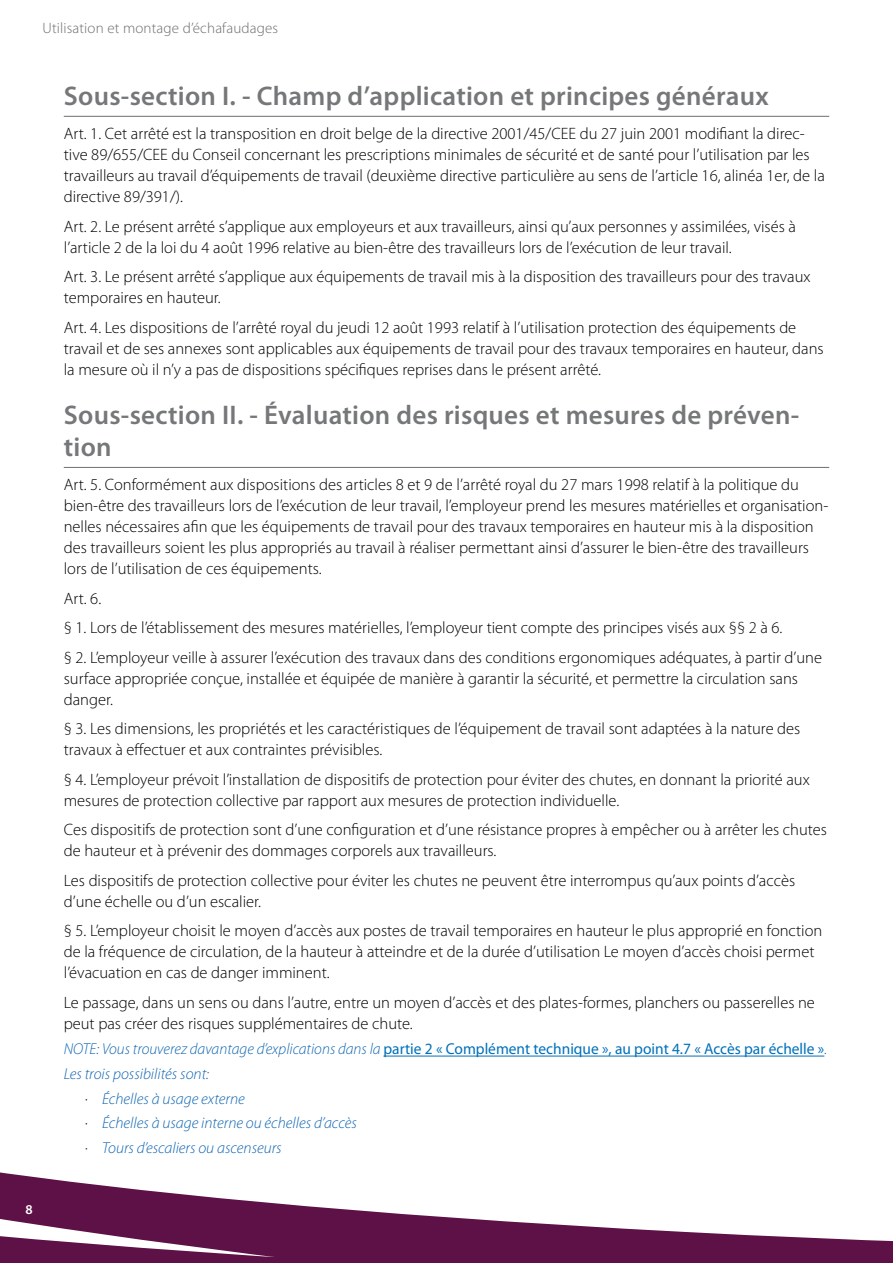
<style>
.page{position:relative;width:893px;height:1263px;background:#fff}
.page>*{position:absolute;margin:0;border:0;box-sizing:border-box;transform-origin:0 0}
.t1{font:600 27px/32.4px "Myriad Pro";letter-spacing:.01em;color:#757779}
.t2{font:300 16.5px/21px "Myriad Pro";color:#000}
.t3{font:italic 300 15.75px "Myriad Pro";color:#1166b1}
.t4{font:15.75px "Myriad Pro";color:#0070b9}
.t5{font:300 15px "Myriad Pro";letter-spacing:.01em;color:#6d6e71}
.t6{font:600 13.5px "Myriad Pro";color:#fff}
.s1{font-weight:300;font-style:italic;color:#1166b1}
.s2{font-style:normal;color:#000}
</style>
<div class="page">
<svg style="left:0;top:1172px;width:893px;height:91px;fill:#5d1147"></svg>
<hr style="left:64px;top:116px;width:765px;height:1px;background:#757779">
<hr style="left:64px;top:467px;width:765px;height:1px;background:#757779">
<hr style="left:383px;top:1056px;width:441px;height:1px;background:#0070b9">
<p class="t5" style="left:43px;top:18px;width:237px">Utilisation et montage d’échafaudages</p>
<h1 class="t1" style="left:64px;top:79px;width:706px">Sous-section I. - Champ d’application et principes généraux</h1>
<p class="t2" style="left:64px;top:123px;width:763px">Art. 1. Cet arrêté est la transposition en droit belge de la directive 2001/45/CEE du 27 juin 2001 modifiant la direc&shy;tive 89/655/CEE du Conseil concernant les prescriptions minimales de sécurité et de santé pour l’utilisation par les travailleurs au travail d’équipements de travail (deuxième directive particulière au sens de l’article 16, alinéa 1er, de la directive 89/391/).</p>
<p class="t2" style="left:64px;top:215px;width:734px">Art. 2. Le présent arrêté s’applique aux employeurs et aux travailleurs, ainsi qu’aux personnes y assimilées, visés à l’article 2 de la loi du 4 août 1996 relative au bien-être des travailleurs lors de l’exécution de leur travail.</p>
<p class="t2" style="left:64px;top:266px;width:748px">Art. 3. Le présent arrêté s’applique aux équipements de travail mis à la disposition des travailleurs pour des travaux temporaires en hauteur.</p>
<p class="t2" style="left:64px;top:316px;width:761px">Art. 4. Les dispositions de l’arrêté royal du jeudi 12 août 1993 relatif à l’utilisation protection des équipements de travail et de ses annexes sont applicables aux équipements de travail pour des travaux temporaires en hauteur, dans la mesure où il n’y a pas de dispositions spécifiques reprises dans le présent arrêté.</p>
<h1 class="t1" style="left:64px;top:398px;width:737px">Sous-section II. - Évaluation des risques et mesures de préven&shy;tion</h1>
<p class="t2" style="left:64px;top:474px;width:766px">Art. 5. Conformément aux dispositions des articles 8 et 9 de l’arrêté royal du 27 mars 1998 relatif à la politique du bien-être des travailleurs lors de l’exécution de leur travail, l’employeur prend les mesures matérielles et organisation&shy;nelles nécessaires afin que les équipements de travail pour des travaux temporaires en hauteur mis à la disposition des travailleurs soient les plus appropriés au travail à réaliser permettant ainsi d’assurer le bien-être des travailleurs lors de l’utilisation de ces équipements.</p>
<p class="t2" style="left:64px;top:583px;width:760px;line-height:29.5px">Art. 6.<br>§ 1. Lors de l’établissement des mesures matérielles, l’employeur tient compte des principes visés aux §§ 2 à 6.<br>§ 2. L’employeur veille à assurer l’exécution des travaux dans des conditions ergonomiques adéquates, à partir d’une</p>
<p class="t2" style="left:64px;top:667px;width:736px">surface appropriée conçue, installée et équipée de manière à garantir la sécurité, et permettre la circulation sans danger.</p>
<p class="t2" style="left:64px;top:718px;width:738px">§ 3. Les dimensions, les propriétés et les caractéristiques de l’équipement de travail sont adaptées à la nature des travaux à effectuer et aux contraintes prévisibles.</p>
<p class="t2" style="left:64px;top:769px;width:747px">§ 4. L’employeur prévoit l’installation de dispositifs de protection pour éviter des chutes, en donnant la priorité aux mesures de protection collective par rapport aux mesures de protection individuelle.</p>
<p class="t2" style="left:64px;top:819px;width:765px">Ces dispositifs de protection sont d’une configuration et d’une résistance propres à empêcher ou à arrêter les chutes de hauteur et à prévenir des dommages corporels aux travailleurs.</p>
<p class="t2" style="left:64px;top:870px;width:733px">Les dispositifs de protection collective pour éviter les chutes ne peuvent être interrompus qu’aux points d’accès d’une échelle ou d’un escalier.</p>
<p class="t2" style="left:64px;top:920px;width:760px">§ 5. L’employeur choisit le moyen d’accès aux postes de travail temporaires en hauteur le plus approprié en fonction de la fréquence de circulation, de la hauteur à atteindre et de la durée d’utilisation Le moyen d’accès choisi permet l’évacuation en cas de danger imminent.</p>
<p class="t2" style="left:64px;top:992px;width:753px">Le passage, dans un sens ou dans l’autre, entre un moyen d’accès et des plates-formes, planchers ou passerelles ne peut pas créer des risques supplémentaires de chute.</p>
<p class="t4" style="left:64px;top:1039px;width:765px"><span class="s1">NOTE: Vous trouverez davantage d’explications dans la</span> partie 2 « Complément technique », au point 4.7 « Accès par échelle »<span class="s1">.</span></p>
<p class="t3" style="left:64px;top:1064px;width:147px">Les trois possibilités sont:</p>
<p class="t3" style="left:85px;top:1089px;width:161px"><span class="s2">·</span> Échelles à usage externe</p>
<p class="t3" style="left:85px;top:1113px;width:273px"><span class="s2">·</span> Échelles à usage interne ou échelles d’accès</p>
<p class="t3" style="left:85px;top:1138px;width:198px"><span class="s2">·</span> Tours d’escaliers ou ascenseurs</p>
<p class="t6" style="left:26px;top:1200px;width:9px">8</p>
</div>
